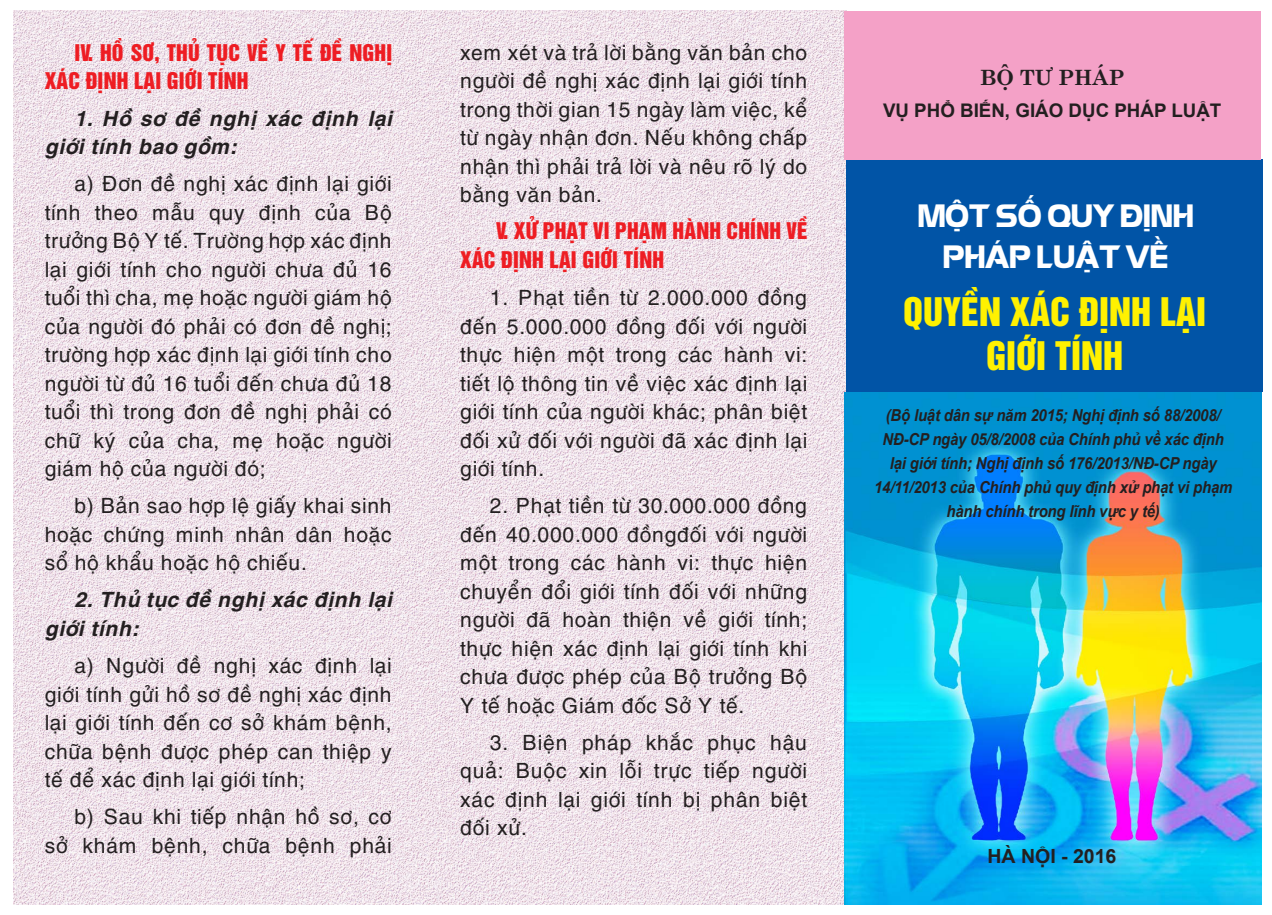
<style>
.page{position:relative;width:1272px;height:915px;background:#fff}
.page>*{position:absolute;margin:0;border:0;box-sizing:border-box;transform-origin:0 0}
.t1{font:36px/43.2px "UTM Helvet Ins";color:#fff101;text-align:center}
.t2{font:31.5px/40.5px "UTM Eremitage";color:#fff;text-align:center}
.Normal__Web{font:21px/28.5px "UTM Helve";letter-spacing:.01em;color:#231f20;text-align:justify}
.Normal__Web-2{font:21px/27px "UTM Helvet Ins";letter-spacing:.01em;color:#ee1d23}
.Normal__Web-3{font:italic 700 21px/28.5px "UTM Helve";letter-spacing:.01em;color:#231f20}
.t3{font:700 21px "UTM Centur";color:#231f20}
.t4{font:700 19.5px "Arial";color:#231f20}
.t5{font:700 18.75px "Arial";color:#231f20}
.t6{font:italic 700 16.5px/24px "Arial";letter-spacing:-.01em;color:#231f20;text-align:center;scale:.9 1}
</style>
<div class="page">
<img style="left:13px;top:11px;width:833px;height:893px">
<div style="left:846px;top:159px;width:417px;height:233px;background:#0154a6"></div>
<img style="left:844px;top:392px;width:417px;height:512px">
<div style="left:844px;top:11px;width:417px;height:148px;background:#f4a1c7"></div>
<p class="Normal__Web-2" style="left:45px;top:38px;width:349px;text-indent:30px">IV. HỒ SƠ, THỦ TỤC VỀ Y TẾ ĐỀ NGHỊ<br>XÁC ĐỊNH LẠI GIỚI TÍNH</p>
<p class="Normal__Web-3" style="left:45px;top:101px;width:349px;text-indent:30px">1. Hồ sơ đề nghị xác định lại giới tính bao gồm:</p>
<p class="Normal__Web" style="left:45px;top:167px;width:349px;text-indent:30px">a) Đơn đề nghị xác định lại giới tính theo mẫu quy định của Bộ trưởng Bộ Y tế. Trường hợp xác định lại giới tính cho người chưa đủ 16 tuổi thì cha, mẹ hoặc người giám hộ của người đó phải có đơn đề nghị; trường hợp xác định lại giới tính cho người từ đủ 16 tuổi đến chưa đủ 18 tuổi thì trong đơn đề nghị phải có chữ ký của cha, mẹ hoặc người giám hộ của người đó;</p>
<p class="Normal__Web" style="left:45px;top:489px;width:349px;text-indent:30px">b) Bản sao hợp lệ giấy khai sinh hoặc chứng minh nhân dân hoặc sổ hộ khẩu hoặc hộ chiếu.</p>
<p class="Normal__Web-3" style="left:45px;top:582px;width:349px;text-indent:30px">2. Thủ tục đề nghị xác định lại giới tính:</p>
<p class="Normal__Web" style="left:45px;top:649px;width:349px;text-indent:30px">a) Người đề nghị xác định lại giới tính gửi hồ sơ đề nghị xác định lại giới tính đến cơ sở khám bệnh, chữa bệnh được phép can thiệp y tế để xác định lại giới tính;</p>
<p class="Normal__Web" style="left:45px;top:800px;width:349px;text-align:right">b) Sau khi tiếp nhận hồ sơ, cơ<br>sở khám bệnh, chữa bệnh phải</p>
<p class="Normal__Web" style="left:460px;top:36px;width:349px">xem xét và trả lời bằng văn bản cho người đề nghị xác định lại giới tính trong thời gian 15 ngày làm việc, kể từ ngày nhận đơn. Nếu không chấp nhận thì phải trả lời và nêu rõ lý do bằng văn bản.</p>
<p class="Normal__Web-2" style="left:460px;top:215px;width:349px;line-height:28.5px;text-indent:36px">V. XỬ PHẠT VI PHẠM HÀNH CHÍNH VỀ<br>XÁC ĐỊNH LẠI GIỚI TÍNH</p>
<p class="Normal__Web" style="left:460px;top:281px;width:349px;text-indent:30px">1. Phạt tiền từ 2.000.000 đồng đến 5.000.000 đồng đối với người thực hiện một trong các hành vi: tiết lộ thông tin về việc xác định lại giới tính của người khác; phân biệt đối xử đối với người đã xác định lại giới tính.</p>
<p class="Normal__Web" style="left:460px;top:489px;width:349px;text-indent:30px">2. Phạt tiền từ 30.000.000 đồng đến 40.000.000 đồngđối với người một trong các hành vi: thực hiện chuyển đổi giới tính đối với những người đã hoàn thiện về giới tính; thực hiện xác định lại giới tính khi chưa được phép của Bộ trưởng Bộ Y tế hoặc Giám đốc Sở Y tế.</p>
<p class="Normal__Web" style="left:460px;top:725px;width:349px;text-indent:30px">3. Biện pháp khắc phục hậu quả: Buộc xin lỗi trực tiếp người xác định lại giới tính bị phân biệt đối xử.</p>
<p class="t3" style="left:980px;top:59px;width:146px">BỘ TƯ PHÁP</p>
<p class="t5" style="left:883px;top:98px;width:340px">VỤ PHỔ BIẾN, GIÁO DỤC PHÁP LUẬT</p>
<p class="t2" style="left:916px;top:193px;width:277px">MỘT SỐ QUY ĐỊNH<br>PHÁP LUẬT VỀ</p>
<p class="t1" style="left:903px;top:287px;width:304px">QUYỀN XÁC ĐỊNH LẠI<br>GIỚI TÍNH</p>
<p class="t6" style="left:874px;top:404px;width:399px">(Bộ luật dân sự năm 2015; Nghị định số 88/2008/ NĐ-CP ngày 05/8/2008 của Chính phủ về xác định lại giới tính; Nghị định số 176/2013/NĐ-CP ngày 14/11/2013 của Chính phủ quy định xử phạt vi phạm hành chính trong lĩnh vực y tế)</p>
<p class="t4" style="left:987px;top:842px;width:130px">HÀ NỘI - 2016</p>
</div>
